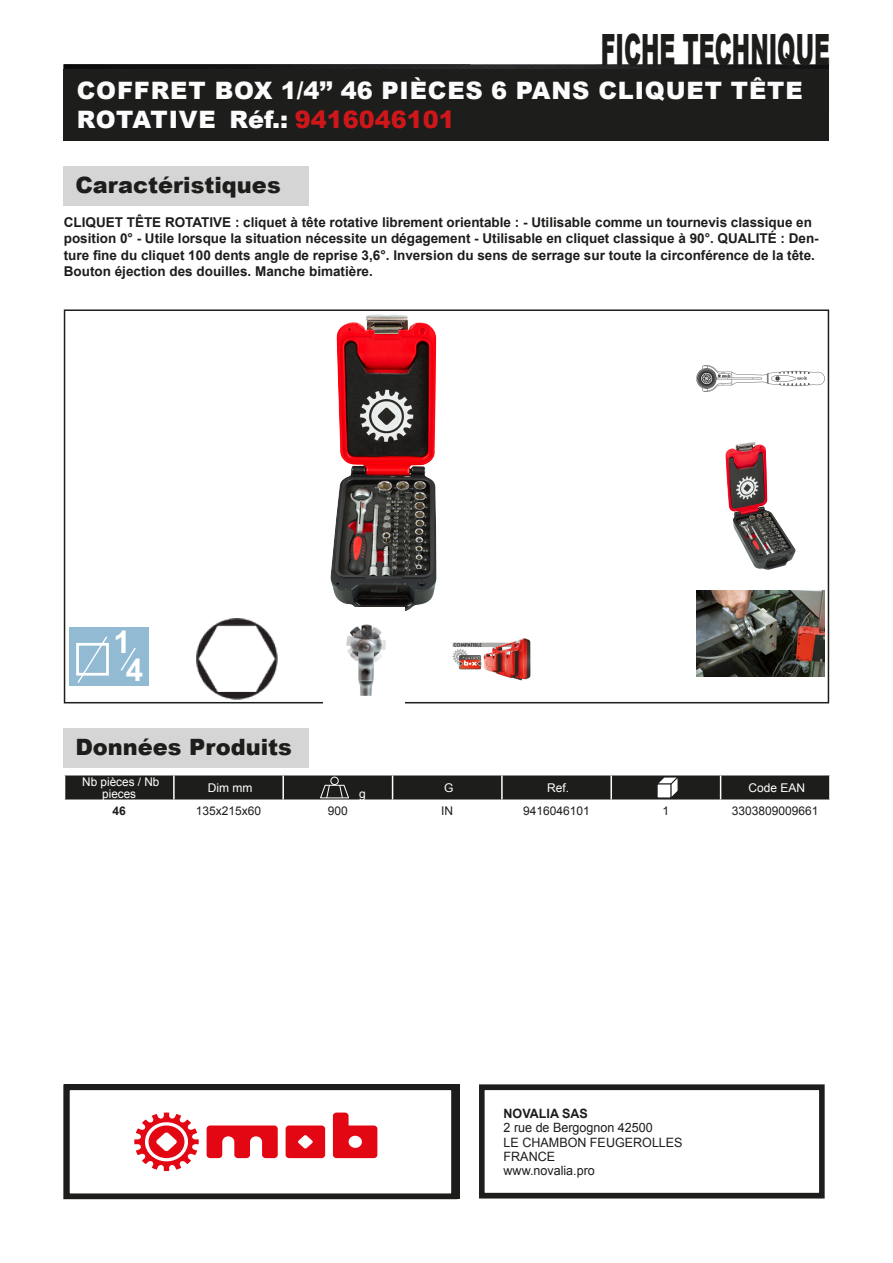
<style>
.page{position:relative;width:893px;height:1263px;background:#fff}
.page>*{position:absolute;margin:0;border:0;box-sizing:border-box;transform-origin:0 0}
.t1{font:900 43.2px "Arial";color:#1d1d1b;scale:.51 1}
.t2{font:700 31.35px/28.5px "Arial";color:#fff;text-align:center}
.t3{font:900 24px/28.8px "Arial";letter-spacing:.035em;color:#fcfcfc}
.t4{font:900 22.5px "Arial";color:#1d1d1b}
.t5{font:700 13.5px/16.2px "Arial";color:#1d1d1b}
.t6{font:12.9px/14.2px "Arial";color:#1d1d1b}
.t7{font:700 12.9px "Arial";color:#1d1d1b}
.t8{font:12px "Arial";color:#1d1d1b}
.t9{font:12px/12px "Arial";color:#fff;text-align:center}
.t10{font:700 12px "Arial";color:#1d1d1b}
.s1{color:#cd171a}
</style>
<div class="page">
<img style="left:64px;top:64px;width:765px;height:5px">
<div style="left:64px;top:69px;width:765px;height:71px;background:#1d1d1b"></div>
<div style="left:479px;top:1084px;width:346px;height:114px;border:6px solid #1d1d1b"></div>
<div style="left:64px;top:166px;width:245px;height:39px;background:#d5d5d5"></div>
<div style="left:64px;top:309px;width:765px;height:394px;border:2px solid #1d1d1b"></div>
<div style="left:64px;top:729px;width:245px;height:39px;background:#d5d5d5"></div>
<svg style="left:64px;top:775px;width:766px;height:25px;background:#2d2d2c"></svg>
<img style="left:330px;top:314px;width:107px;height:297px">
<img style="left:697px;top:365px;width:127px;height:26px">
<img style="left:725px;top:442px;width:71px;height:128px">
<img style="left:697px;top:591px;width:127px;height:85px">
<div style="left:69px;top:627px;width:79px;height:59px;background:#92bad3"></div>
<svg style="left:76px;top:636px;width:60px;height:47px"></svg>
<img style="left:196px;top:618px;width:81px;height:81px">
<img style="left:324px;top:607px;width:81px;height:96px">
<img style="left:452px;top:638px;width:79px;height:43px">
<div style="left:64px;top:1084px;width:393px;height:115px;border:6px solid #1d1d1b"></div>
<svg style="left:207px;top:1125px;width:71px;height:33px"></svg>
<svg style="left:286px;top:1125px;width:39px;height:33px"></svg>
<svg style="left:134px;top:1112px;width:65px;height:59px"></svg>
<svg style="left:333px;top:1112px;width:44px;height:46px"></svg>
<h1 class="t1" style="left:601px;top:18px;width:451px">FICHE TECHNIQUE</h1>
<h3 class="t3" style="left:77px;top:75px;width:727px">COFFRET BOX 1/4’’ 46 PIÈCES 6 PANS CLIQUET TÊTE<br>ROTATIVE Réf.: <span class="s1">9416046101</span></h3>
<h3 class="t4" style="left:75px;top:168px;width:207px">Caractéristiques</h3>
<p class="t5" style="left:64px;top:214px;width:756px">CLIQUET TÊTE ROTATIVE : cliquet à tête rotative librement orientable : - Utilisable comme un tournevis classique en position 0° - Utile lorsque la situation nécessite un dégagement - Utilisable en cliquet classique à 90°. QUALITÉ : Den&shy;ture fine du cliquet 100 dents angle de reprise 3,6°. Inversion du sens de serrage sur toute la circonférence de la tête.<br>Bouton éjection des douilles. Manche bimatière.</p>
<h2 class="t2" style="left:113px;top:631px;width:31px">1<br>4</h2>
<h3 class="t4" style="left:75px;top:731px;width:218px">Données Produits</h3>
<p class="t9" style="left:82px;top:775px;width:79px">Nb pièces / Nb pieces</p>
<p class="t9" style="left:208px;top:781px;width:46px">Dim mm</p>
<p class="t9" style="left:359px;top:788px;width:8px">g</p>
<p class="t9" style="left:444px;top:781px;width:11px">G</p>
<p class="t9" style="left:547px;top:781px;width:24px">Ref.</p>
<p class="t9" style="left:749px;top:781px;width:58px">Code EAN</p>
<p class="t10" style="left:113px;top:802px;width:15px">46</p>
<p class="t8" style="left:196px;top:802px;width:67px">135x215x60</p>
<p class="t8" style="left:328px;top:802px;width:22px">900</p>
<p class="t8" style="left:441px;top:802px;width:13px">IN</p>
<p class="t8" style="left:523px;top:802px;width:68px">9416046101</p>
<p class="t8" style="left:663px;top:802px;width:8px">1</p>
<p class="t8" style="left:732px;top:802px;width:88px">3303809009661</p>
<p class="t7" style="left:504px;top:1105px;width:86px">NOVALIA SAS</p>
<p class="t6" style="left:504px;top:1121px;width:181px">2 rue de Bergognon 42500<br>LE CHAMBON FEUGEROLLES<br>FRANCE<br>www.novalia.pro</p>
</div>
